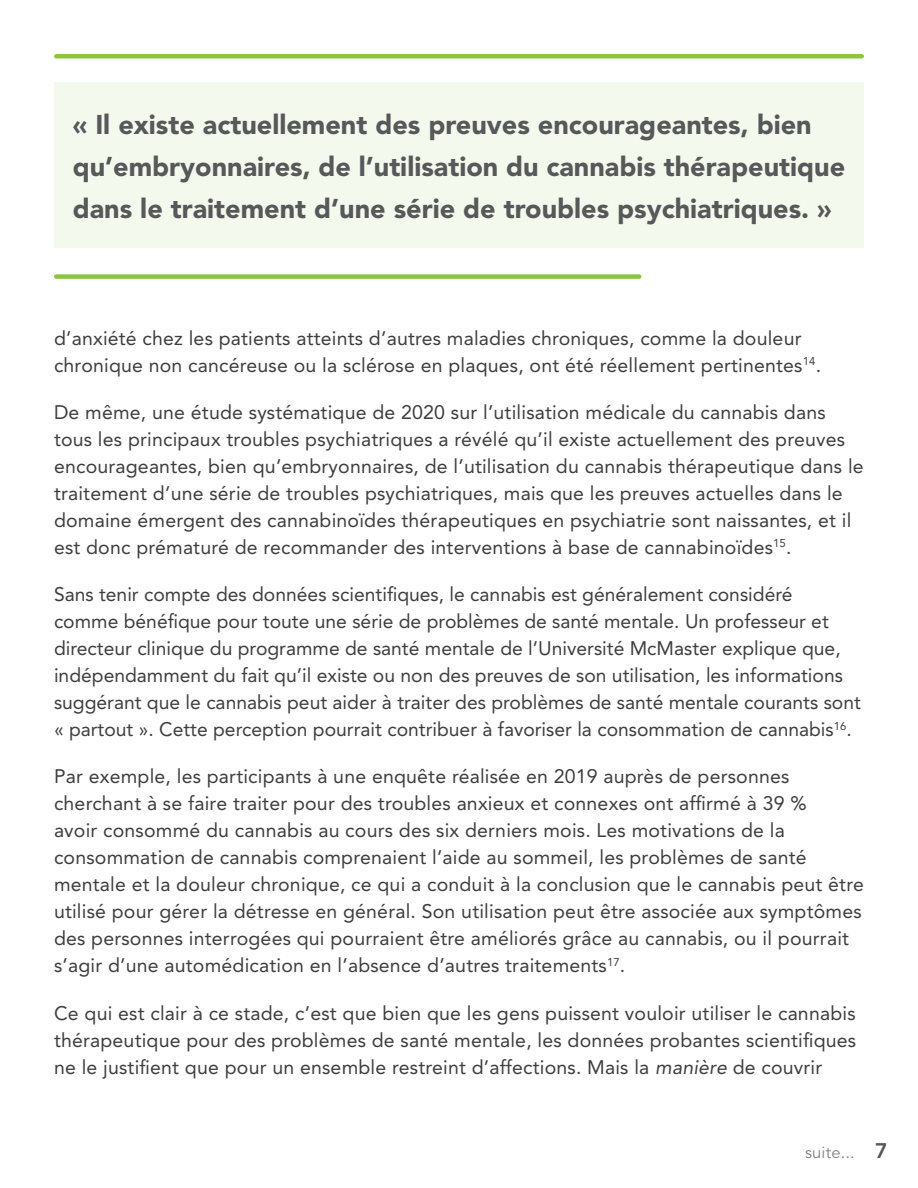
<style>
.page{position:relative;width:918px;height:1188px;background:#fff}
.page>*{position:absolute;margin:0;border:0;box-sizing:border-box;transform-origin:0 0}
.h2{font:900 27px/42px "Avenir LT Std";color:#57585a}
.t1{font:800 21px "Avenir LT Std";color:#57585a}
.p{font:19.5px/27px "Avenir LT Std";letter-spacing:.01em;color:#3e3e3f}
.Continues{font:16.5px "Avenir LT Std";letter-spacing:.01em;color:#808285}
.s1{font-style:italic}
</style>
<div class="page">
<div style="left:54px;top:82px;width:810px;height:166px;background:#f4f9ed"></div>
<div style="left:56px;top:274px;width:583px;height:5px;background:#8bc63e"></div>
<hr style="left:56px;top:54px;width:806px;height:4px;background:#8bc63e">
<h2 class="h2" style="left:73px;top:103px;width:774px">« Il existe actuellement des preuves encourageantes, bien qu’embryonnaires, de l’utilisation du cannabis thérapeutique dans le traitement d’une série de troubles psychiatriques. »</h2>
<p class="p" style="left:54px;top:325px;width:769px">d’anxiété chez les patients atteints d’autres maladies chroniques, comme la douleur chronique non cancéreuse ou la sclérose en plaques, ont été réellement pertinentes<sup>14</sup>.</p>
<p class="p" style="left:54px;top:399px;width:811px">De même, une étude systématique de 2020 sur l’utilisation médicale du cannabis dans tous les principaux troubles psychiatriques a révélé qu’il existe actuellement des preuves encourageantes, bien qu’embryonnaires, de l’utilisation du cannabis thérapeutique dans le traitement d’une série de troubles psychiatriques, mais que les preuves actuelles dans le domaine émergent des cannabinoïdes thérapeutiques en psychiatrie sont naissantes, et il est donc prématuré de recommander des interventions à base de cannabinoïdes<sup>15</sup>.</p>
<p class="p" style="left:54px;top:581px;width:808px">Sans tenir compte des données scientifiques, le cannabis est généralement considéré comme bénéfique pour toute une série de problèmes de santé mentale. Un professeur et directeur clinique du programme de santé mentale de l’Université McMaster explique que, indépendamment du fait qu’il existe ou non des preuves de son utilisation, les informations suggérant que le cannabis peut aider à traiter des problèmes de santé mentale courants sont « partout ». Cette perception pourrait contribuer à favoriser la consommation de cannabis<sup>16</sup>.</p>
<p class="p" style="left:54px;top:763px;width:811px">Par exemple, les participants à une enquête réalisée en 2019 auprès de personnes cherchant à se faire traiter pour des troubles anxieux et connexes ont affirmé à 39 %<br>avoir consommé du cannabis au cours des six derniers mois. Les motivations de la consommation de cannabis comprenaient l’aide au sommeil, les problèmes de santé mentale et la douleur chronique, ce qui a conduit à la conclusion que le cannabis peut être utilisé pour gérer la détresse en général. Son utilisation peut être associée aux symptômes des personnes interrogées qui pourraient être améliorés grâce au cannabis, ou il pourrait s’agir d’une automédication en l’absence d’autres traitements<sup>17</sup>.</p>
<p class="p" style="left:54px;top:1000px;width:804px;text-align:justify">Ce qui est clair à ce stade, c’est que bien que les gens puissent vouloir utiliser le cannabis thérapeutique pour des problèmes de santé mentale, les données probantes scientifiques ne le justifient que pour un ensemble restreint d’affections. Mais la <span class="s1">manière</span> de couvrir</p>
<p class="Continues" style="left:805px;top:1143px;width:51px">suite...</p>
<p class="t1" style="left:875px;top:1139px;width:14px">7</p>
</div>
